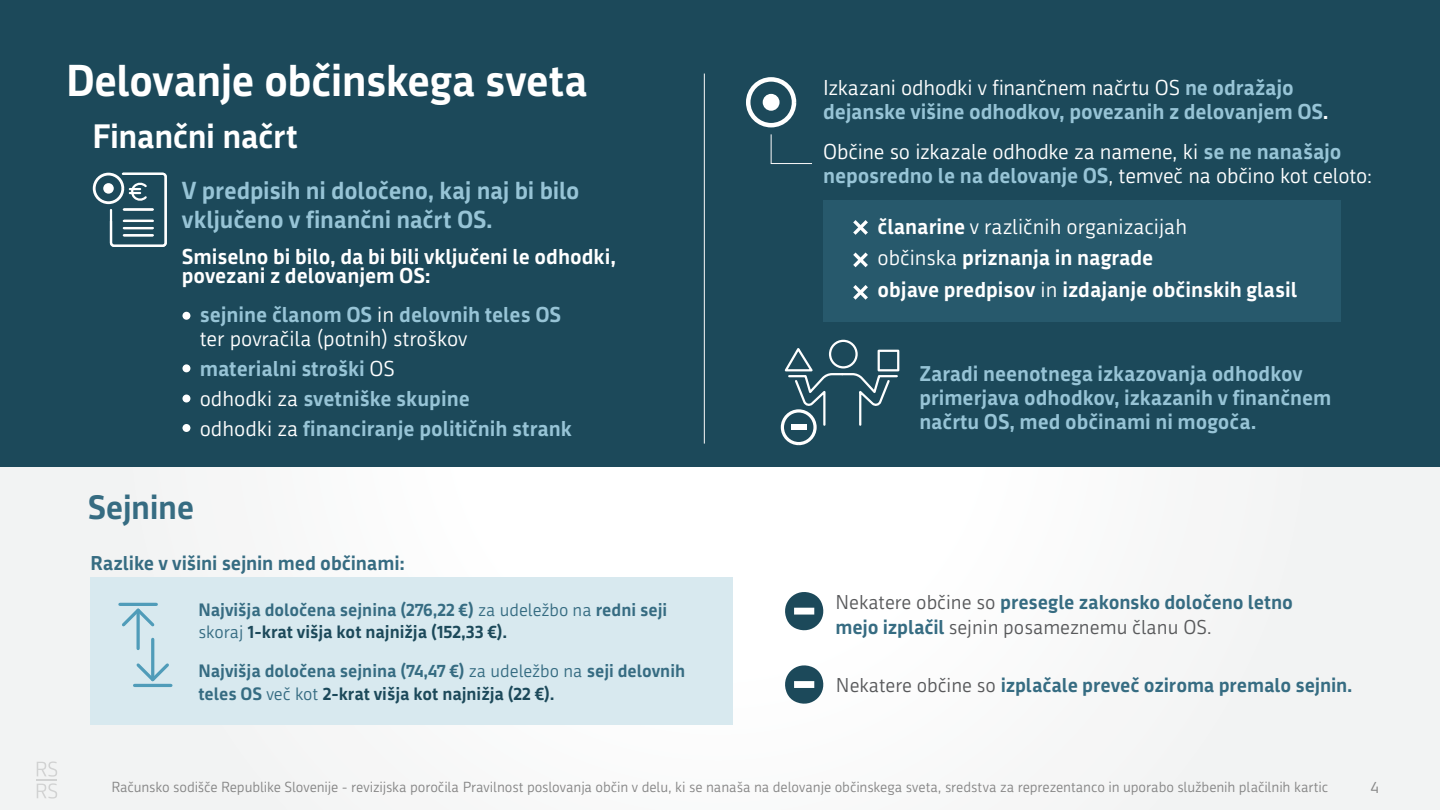
<style>
.page{position:relative;width:1440px;height:810px;background:#f7f7f7}
.page>*{position:absolute;margin:0;border:0;box-sizing:border-box;transform-origin:0 0}
.t1{font:700 43.5px "Republika";letter-spacing:-.015em;color:#fff}
.t2{font:700 33px "Republika";letter-spacing:-.015em;color:#fff}
.t3{font:700 33px "Republika";letter-spacing:-.015em;color:#366c82}
.t4{font:700 24px/28.8px "Republika";letter-spacing:-.01em;color:#97c4d6}
.t5{font:700 21px/24px "Republika";color:#97c4d6}
.t6{font:700 21px/31.3px "Republika";color:#fff}
.t7{font:21px/24px "Republika";letter-spacing:-.01em;color:#fff}
.t8{font:700 20.85px/24px "Republika";color:#97c4d6}
.t9{font:700 19.5px "Republika";letter-spacing:-.005em;color:#366c82}
.t10{font:19.5px/25.5px "Republika";color:#58595b}
.t11{font:700 17.48px/22.5px "Republika";color:#366c82}
.t12{font:15.98px "Republika";color:#868686}
.t13{font:14.25px "Republika";letter-spacing:-.005em;color:#868686}
.s1{font-weight:400;color:#fff}
.s2{font-weight:400}
.s3{color:#1c495a}
.s4{color:#fff}
.s5{font-weight:700;color:#97c4d6}
.s6{font-weight:700;color:#366c82}
.s7{font-weight:400;color:#58595b}
</style>
<div class="page">
<div style="left:0;top:0;width:1440px;height:467px;background:#1c495a"></div>
<svg style="left:37px;top:761px;width:20px;height:16px"></svg>
<hr style="left:37px;top:779px;width:20px;height:2px;background:#868686">
<svg style="left:37px;top:783px;width:20px;height:16px"></svg>
<div style="left:182px;top:312px;width:8px;height:8px;background:#fff;border-radius:50%"></div>
<div style="left:182px;top:364px;width:8px;height:8px;background:#fff;border-radius:50%"></div>
<div style="left:182px;top:395px;width:8px;height:8px;background:#fff;border-radius:50%"></div>
<div style="left:182px;top:424px;width:8px;height:8px;background:#fff;border-radius:50%"></div>
<div style="left:823px;top:200px;width:518px;height:122px;background:#27596c"></div>
<div style="left:90px;top:578px;width:643px;height:147px;background:#d8e9ef"></div>
<div style="left:93px;top:173px;width:31px;height:31px;border:3px solid #fff;border-radius:50%"></div>
<div style="left:103px;top:183px;width:11px;height:11px;background:#fff;border-radius:50%"></div>
<svg style="left:109px;top:172px;width:58px;height:75px"></svg>
<svg style="left:785px;top:592px;width:39px;height:39px"></svg>
<svg style="left:785px;top:665px;width:39px;height:39px"></svg>
<svg style="left:122px;top:608px;width:33px;height:21px"></svg>
<hr style="left:137px;top:610px;width:3px;height:39px;background:#509cb9">
<hr style="left:120px;top:603px;width:36px;height:3px;background:#509cb9">
<svg style="left:134px;top:660px;width:37px;height:24px"></svg>
<hr style="left:151px;top:639px;width:3px;height:41px;background:#509cb9">
<hr style="left:135px;top:684px;width:36px;height:3px;background:#509cb9">
<svg style="left:853px;top:220px;width:15px;height:15px"></svg>
<svg style="left:853px;top:252px;width:15px;height:16px"></svg>
<svg style="left:853px;top:285px;width:15px;height:15px"></svg>
<div style="left:829px;top:340px;width:29px;height:28px;border:2px solid #fff;border-radius:50%"></div>
<svg style="left:783px;top:345px;width:116px;height:81px"></svg>
<div style="left:781px;top:409px;width:36px;height:36px;border:3px solid #fff;border-radius:50%"></div>
<div style="left:791px;top:425px;width:16px;height:5px;background:#fff"></div>
<hr style="left:704px;top:74px;width:1px;height:370px;background:#fafafa">
<svg style="left:770px;top:134px;width:42px;height:30px"></svg>
<div style="left:746px;top:77px;width:50px;height:50px;border:5px solid #fff;border-radius:50%"></div>
<div style="left:763px;top:94px;width:17px;height:17px;background:#fff;border-radius:50%"></div>
<h1 class="t1" style="left:66px;top:55px;width:523px">Delovanje občinskega sveta</h1>
<h2 class="t2" style="left:92px;top:118px;width:207px">Finančni načrt</h2>
<p class="t4" style="left:182px;top:176px;width:399px">V predpisih ni določeno, kaj naj bi bilo vključeno v finančni načrt OS.</p>
<p class="t6" style="left:182px;top:247px;width:436px;line-height:18.8px">Smiselno bi bilo, da bi bili vključeni le odhodki, povezani z delovanjem OS:</p>
<p class="t5" style="left:200px;top:303px;width:363px">sejnine članom OS <span class="s1">in</span> delovnih teles OS <span class="s1">ter povračila (potnih) stroškov</span></p>
<p class="t5" style="left:200px;top:354px;width:374px;line-height:30px">materialni stroški <span class="s1">OS<br>odhodki za</span> svetniške skupine<br><span class="s1">odhodki za</span> financiranje političnih strank</p>
<h2 class="t3" style="left:88px;top:488px;width:108px">Sejnine</h2>
<p class="t9" style="left:91px;top:552px;width:316px">Razlike v višini sejnin med občinami:</p>
<p class="t11" style="left:198px;top:598px;width:470px">Najvišja določena sejnina (276,22 €) <span class="s2">za udeležbo na</span> redni seji <span class="s2">skoraj</span> <span class="s3">1-krat višja kot najnižja (152,33 €).</span></p>
<p class="t11" style="left:198px;top:660px;width:488px">Najvišja določena sejnina (74,47 €) <span class="s2">za udeležbo na</span> seji delovnih teles OS <span class="s2">več kot</span> <span class="s3">2-krat višja kot najnižja (22 €).</span></p>
<p class="t5" style="left:823px;top:76px;width:507px"><span class="s1">Izkazani odhodki v finančnem načrtu OS</span> ne odražajo dejanske višine odhodkov, povezanih z delovanjem OS<span class="s4">.</span></p>
<p class="t7" style="left:823px;top:140px;width:551px">Občine so izkazale odhodke za namene, ki <span class="s5">se ne nanašajo neposredno le na delovanje OS</span>, temveč na občino kot celoto:</p>
<p class="t6" style="left:878px;top:211px;width:421px">članarine <span class="s2">v različnih organizacijah<br>občinska</span> priznanja in nagrade<br>objave predpisov <span class="s2">in</span> izdajanje občinskih glasil</p>
<p class="t8" style="left:919px;top:362px;width:414px">Zaradi neenotnega izkazovanja odhodkov primerjava odhodkov, izkazanih v finančnem načrtu OS, med občinami ni mogoča.</p>
<p class="t10" style="left:836px;top:589px;width:459px">Nekatere občine so <span class="s6">presegle zakonsko določeno letno mejo izplačil</span> sejnin posameznemu članu OS.</p>
<p class="t9" style="left:836px;top:674px;width:518px"><span class="s7">Nekatere občine so</span> izplačale preveč oziroma premalo sejnin.</p>
<p class="t13" style="left:111px;top:779px;width:1219px">Računsko sodišče Republike Slovenije - revizijska poročila Pravilnost poslovanja občin v delu, ki se nanaša na delovanje občinskega sveta, sredstva za reprezentanco in uporabo službenih plačilnih kartic</p>
<p class="t12" style="left:1371px;top:778px;width:9px">4</p>
</div>
